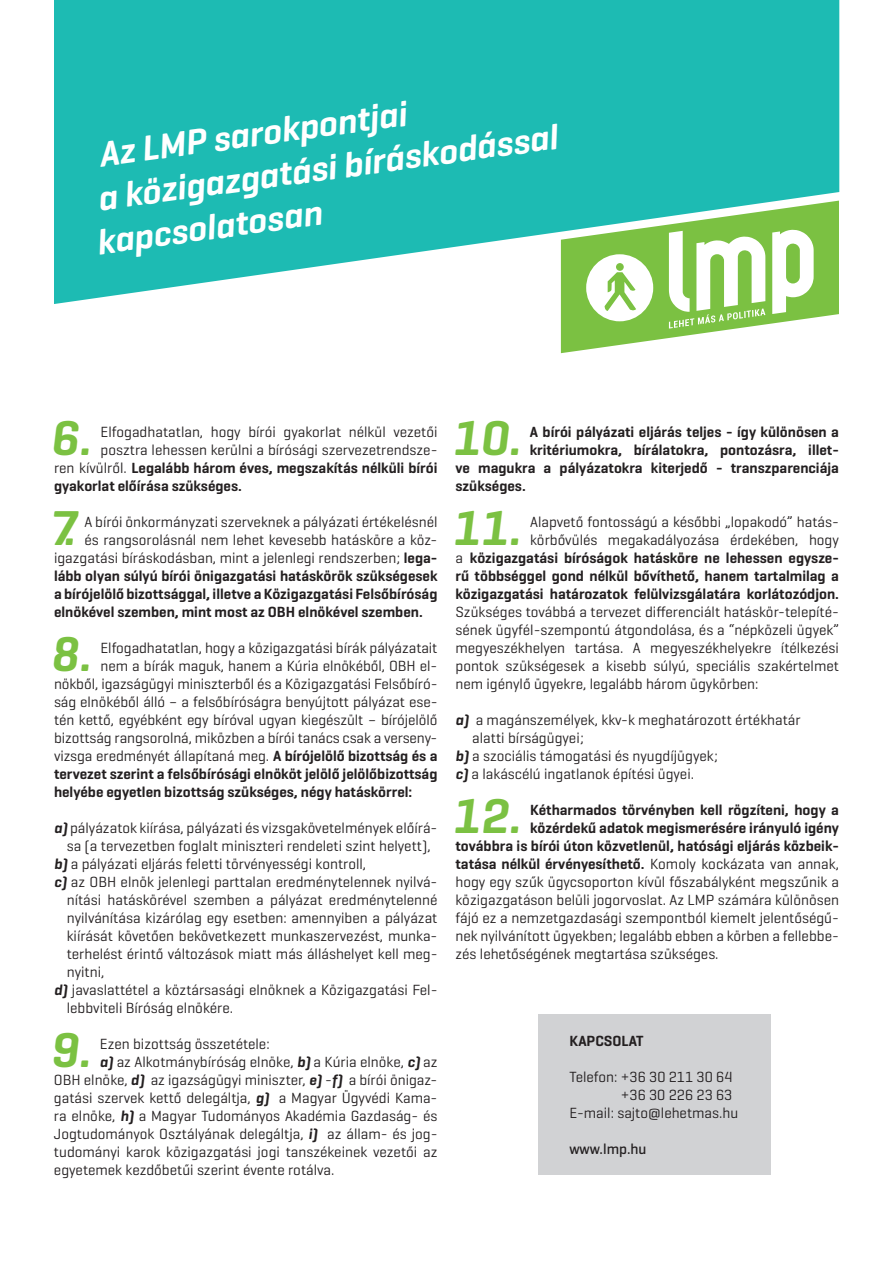
<style>
.page{position:relative;width:893px;height:1263px;background:#fff}
.page>*{position:absolute;margin:0;border:0;box-sizing:border-box;transform-origin:0 0}
.t1{font:italic 600 49.8px "Geogrotesque";color:#7bc142}
.t2{font:italic 600 36px/43px "Geogrotesque";color:#fff}
.t3{font:15px/18px "Geogrotesque";color:#231f20;text-align:justify}
.t4{font:600 15px/18px "Geogrotesque";color:#231f20;text-align:right}
.t5{font:500 15px "Geogrotesque";color:#231f20}
.s1{font-weight:400}
.s2{font-weight:600}
.s3{font-weight:600;font-style:italic}
</style>
<div class="page">
<svg style="left:54px;top:0;width:785px;height:304px;background:#31c1b9"></svg>
<svg style="left:561px;top:201px;width:278px;height:152px"></svg>
<div style="left:538px;top:1014px;width:232px;height:160px;background:#d1d2d4"></div>
<h2 class="t2" style="left:81px;top:136px;width:472px;text-indent:14px;rotate:-8deg">Az LMP sarokpontjai<br>a közigazgatási bíráskodással kapcsolatosan</h2>
<h1 class="t1" style="left:50px;top:407px;width:42px">6.</h1>
<p class="t3" style="left:101px;top:422px;width:338px">Elfogadhatatlan, hogy bírói gyakorlat nélkül vezetői</p>
<p class="t3" style="left:101px;top:440px;width:338px">posztra lehessen kerülni a bírósági szervezetrendsze-</p>
<p class="t4" style="left:54px;top:459px;width:385px"><span class="s1">ren kívülről.</span> Legalább három éves, megszakítás nélküli bírói</p>
<p class="t4" style="left:54px;top:477px;width:189px">gyakorlat előírása szükséges.</p>
<h1 class="t1" style="left:48px;top:497px;width:29px">7.</h1>
<p class="t3" style="left:85px;top:512px;width:354px">A bírói önkormányzati szerveknek a pályázati értékelésnél</p>
<p class="t3" style="left:85px;top:530px;width:354px">és rangsorolásnál nem lehet kevesebb hatásköre a köz-</p>
<p class="t3" style="left:54px;top:548px;width:385px">igazgatási bíráskodásban, mint a jelenlegi rendszerben; <span class="s2">lega-</span></p>
<p class="t4" style="left:54px;top:567px;width:385px">lább olyan súlyú bírói önigazgatási hatáskörök szükségesek</p>
<p class="t4" style="left:54px;top:585px;width:385px">a bírójelölő bizottsággal, illetve a Közigazgatási Felsőbíróság</p>
<p class="t4" style="left:54px;top:603px;width:370px">elnökével szemben, mint most az OBH elnökével szemben.</p>
<h1 class="t1" style="left:50px;top:623px;width:42px">8.</h1>
<p class="t3" style="left:101px;top:638px;width:338px">Elfogadhatatlan, hogy a közigazgatási bírák pályázatait</p>
<p class="t3" style="left:101px;top:656px;width:338px">nem a bírák maguk, hanem a Kúria elnökéből, OBH el-</p>
<p class="t3" style="left:54px;top:674px;width:385px">nökből, igazságügyi miniszterből és a Közigazgatási Felsőbíró-</p>
<p class="t3" style="left:54px;top:692px;width:385px">ság elnökéből álló – a felsőbíróságra benyújtott pályázat ese-</p>
<p class="t3" style="left:54px;top:710px;width:385px">tén kettő, egyébként egy bíróval ugyan kiegészült – bírójelölő</p>
<p class="t3" style="left:54px;top:728px;width:385px">bizottság rangsorolná, miközben a bírói tanács csak a verseny-</p>
<p class="t3" style="left:54px;top:746px;width:385px">vizsga eredményét állapítaná meg. <span class="s2">A bírójelölő bizottság és a</span></p>
<p class="t4" style="left:54px;top:765px;width:385px">tervezet szerint a felsőbírósági elnököt jelölő jelölőbizottság</p>
<p class="t4" style="left:54px;top:783px;width:360px">helyébe egyetlen bizottság szükséges, négy hatáskörrel:</p>
<p class="t3" style="left:54px;top:818px;width:385px"><span class="s3">a)</span> pályázatok kiírása, pályázati és vizsgakövetelmények előírá-</p>
<p class="t3" style="left:67px;top:836px;width:365px">sa (a tervezetben foglalt miniszteri rendeleti szint helyett),</p>
<p class="t3" style="left:54px;top:854px;width:314px"><span class="s3">b)</span> a pályázati eljárás feletti törvényességi kontroll,</p>
<p class="t3" style="left:54px;top:872px;width:385px"><span class="s3">c)</span> az OBH elnök jelenlegi parttalan eredménytelennek nyilvá-</p>
<p class="t3" style="left:67px;top:890px;width:372px">nítási hatáskörével szemben a pályázat eredménytelenné</p>
<p class="t3" style="left:67px;top:908px;width:372px">nyilvánítása kizárólag egy esetben: amennyiben a pályázat</p>
<p class="t3" style="left:67px;top:926px;width:372px">kiírását követően bekövetkezett munkaszervezést, munka-</p>
<p class="t3" style="left:67px;top:944px;width:372px">terhelést érintő változások miatt más álláshelyet kell meg-</p>
<p class="t3" style="left:67px;top:962px;width:39px">nyitni,</p>
<p class="t3" style="left:54px;top:980px;width:385px"><span class="s3">d)</span> javaslattétel a köztársasági elnöknek a Közigazgatási Fel-</p>
<p class="t3" style="left:67px;top:998px;width:168px">lebbviteli Bíróság elnökére.</p>
<h1 class="t1" style="left:50px;top:1019px;width:42px">9.</h1>
<p class="t3" style="left:100px;top:1034px;width:171px">Ezen bizottság összetétele:</p>
<p class="t3" style="left:100px;top:1052px;width:339px"><span class="s3">a)</span> az Alkotmánybíróság elnöke, <span class="s3">b)</span> a Kúria elnöke, <span class="s3">c)</span> az</p>
<p class="t3" style="left:54px;top:1070px;width:385px">OBH elnöke, <span class="s3">d)</span> az igazságügyi miniszter, <span class="s3">e)</span> -<span class="s3">f)</span> a bírói önigaz-</p>
<p class="t3" style="left:54px;top:1088px;width:385px">gatási szervek kettő delegáltja, <span class="s3">g)</span> a Magyar Ügyvédi Kama-</p>
<p class="t3" style="left:54px;top:1106px;width:385px">ra elnöke, <span class="s3">h)</span> a Magyar Tudományos Akadémia Gazdaság- és</p>
<p class="t3" style="left:54px;top:1124px;width:385px">Jogtudományok Osztályának delegáltja, <span class="s3">i)</span> az állam- és jog-</p>
<p class="t3" style="left:54px;top:1142px;width:385px">tudományi karok közigazgatási jogi tanszékeinek vezetői az</p>
<p class="t3" style="left:54px;top:1160px;width:282px">egyetemek kezdőbetűi szerint évente rotálva.</p>
<h1 class="t1" style="left:452px;top:407px;width:70px">10.</h1>
<p class="t4" style="left:530px;top:423px;width:311px">A bírói pályázati eljárás teljes - így különösen a</p>
<p class="t4" style="left:530px;top:441px;width:311px">kritériumokra, bírálatokra, pontozásra, illet-</p>
<p class="t4" style="left:455px;top:459px;width:385px">ve magukra a pályázatokra kiterjedő - transzparenciája</p>
<p class="t4" style="left:455px;top:477px;width:72px">szükséges.</p>
<h1 class="t1" style="left:452px;top:497px;width:70px">11.</h1>
<p class="t4" style="left:455px;top:513px;width:385px"><span class="s1">Alapvető fontosságú a későbbi „lopakodó” hatás-<br>körbővülés megakadályozása érdekében, hogy<br>a</span> közigazgatási bíróságok hatásköre ne lehessen egysze&shy;rű többséggel gond nélkül bővíthető, hanem tartalmilag a közigazgatási határozatok felülvizsgálatára korlátozódjon.</p>
<p class="t3" style="left:455px;top:602px;width:385px">Szükséges továbbá a tervezet differenciált hatáskör-telepíté&shy;sének ügyfél-szempontú átgondolása, és a “népközeli ügyek” megyeszékhelyen tartása. A megyeszékhelyekre ítélkezési pontok szükségesek a kisebb súlyú, speciális szakértelmet nem igénylő ügyekre, legalább három ügykörben:</p>
<p class="t3" style="left:455px;top:710px;width:347px"><span class="s3">a)</span> a magánszemélyek, kkv-k meghatározott értékhatár</p>
<p class="t3" style="left:472px;top:728px;width:113px">alatti bírságügyei;</p>
<p class="t3" style="left:455px;top:746px;width:264px"><span class="s3">b)</span> a szociális támogatási és nyugdíjügyek;</p>
<p class="t3" style="left:455px;top:764px;width:240px"><span class="s3">c)</span> a lakáscélú ingatlanok építési ügyei.</p>
<h1 class="t1" style="left:452px;top:785px;width:70px">12.</h1>
<p class="t4" style="left:530px;top:801px;width:310px">Kétharmados törvényben kell rögzíteni, hogy a</p>
<p class="t4" style="left:530px;top:819px;width:310px">közérdekű adatok megismerésére irányuló igény</p>
<p class="t4" style="left:455px;top:837px;width:385px">továbbra is bírói úton közvetlenül, hatósági eljárás közbeik-</p>
<p class="t4" style="left:455px;top:855px;width:385px">tatása nélkül érvényesíthető. <span class="s1">Komoly kockázata van annak,</span></p>
<p class="t3" style="left:455px;top:872px;width:385px">hogy egy szűk ügycsoporton kívül főszabályként megszűnik a</p>
<p class="t3" style="left:455px;top:890px;width:385px">közigazgatáson belüli jogorvoslat. Az LMP számára különösen</p>
<p class="t3" style="left:455px;top:908px;width:385px">fájó ez a nemzetgazdasági szempontból kiemelt jelentőségű-</p>
<p class="t3" style="left:455px;top:926px;width:385px">nek nyilvánított ügyekben; legalább ebben a körben a fellebbe-</p>
<p class="t3" style="left:455px;top:944px;width:265px">zés lehetőségének megtartása szükséges.</p>
<p class="t4" style="left:569px;top:1032px;width:76px">Kapcsolat</p>
<p class="t3" style="left:569px;top:1068px;width:165px">Telefon: +36 30 211 30 64</p>
<p class="t3" style="left:621px;top:1086px;width:113px">+36 30 226 23 63</p>
<p class="t3" style="left:569px;top:1104px;width:170px">E-mail: sajto@lehetmas.hu</p>
<p class="t5" style="left:569px;top:1140px;width:79px">www.lmp.hu</p>
</div>
